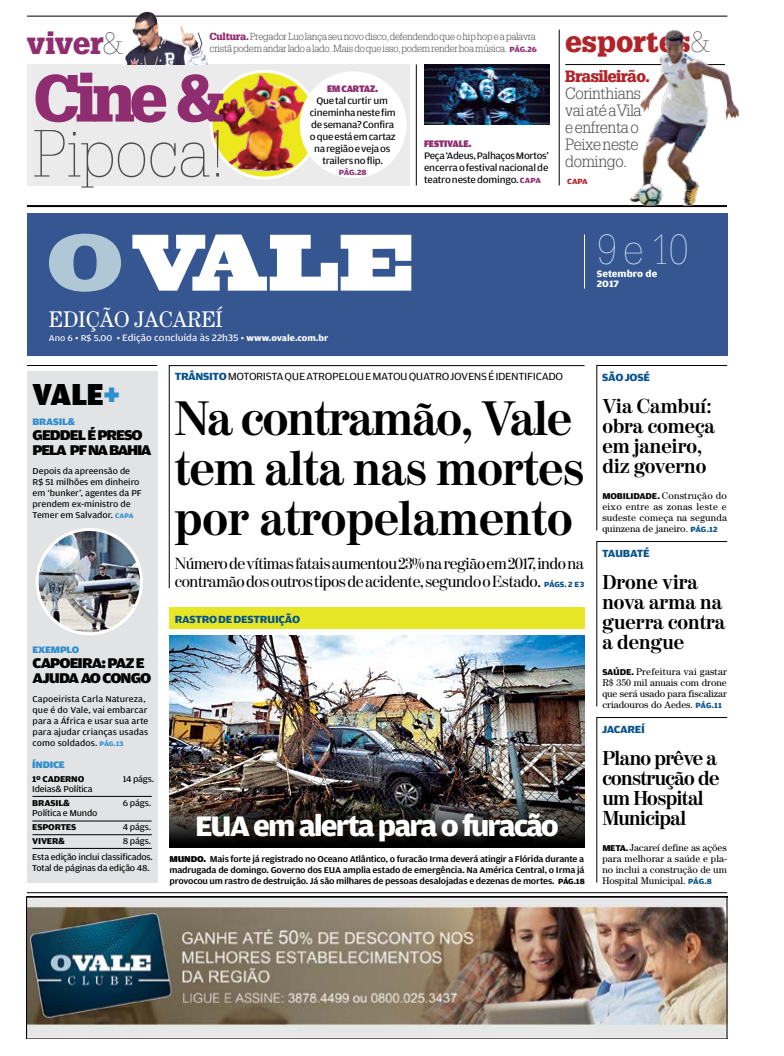
<style>
.page{position:relative;width:784px;height:1056px;background:#fff}
.page>*{position:absolute;margin:0;border:0;box-sizing:border-box;transform-origin:0 0}
.t1{font:100 65px "valemarca";letter-spacing:-.015em;color:#4c4b4d}
.t2{font:65px "valemarca LOGO";color:#902d70}
.t3{font:700 48px/50px "Moderno FB";letter-spacing:-.01em;color:#000}
.t4{font:100 41px "valemarca";color:#c8dff4}
.t5{font:900 32px "Amplitude";color:#000}
.t6{font:700 30px "valearte";letter-spacing:-.07em;color:#fff}
.t7{font:30px "valemarca LOGO";color:#902d70}
.t8{font:28.5px "valemarca LOGO";letter-spacing:.005em;color:#b02429}
.t9{font:22.7px "valetexto";color:#fff;scale:.94 1}
.t10{font:700 20px/20px "Moderno FB";color:#000}
.t11{font:700 20px/20px "Moderno FB";letter-spacing:-.03em;color:#000}
.t12{font:16px/18px "Moderno FB";letter-spacing:-.03em;color:#000}
.t13{font:300 16px/17.1px "valemarca";letter-spacing:-.025em;color:#4a4a4c}
.t14{font:16px "valemarca LOGO";letter-spacing:-.035em;color:#b02429}
.t15{font:900 15px/15px "valearte";letter-spacing:-.07em;color:#000}
.t16{font:11px "valearte";letter-spacing:-.03em;color:#000}
.t17{font:700 11px "valearte";letter-spacing:-.025em;color:#06528d}
.t18{font:700 11px "valearte";letter-spacing:-.025em;color:#05528d}
.t19{font:10px/12px "valearte";letter-spacing:-.025em;color:#000;text-align:center}
.t20{font:300 10px/12px "valemarca";letter-spacing:-.02em;color:#4c4b4d}
.t21{font:900 10px "valearte";letter-spacing:-.02em;color:#2e8fce}
.t22{font:900 10px "Amplitude";letter-spacing:-.02em;color:#8e2a6e}
.t23{font:900 10px "Amplitude";letter-spacing:-.02em;color:#902d70}
.t24{font:9.8px/11px "valetexto";color:#000;text-align:justify}
.t25{font:9.8px "valearte";color:#fff}
.t26{font:700 9.8px/10px "valearte";color:#fff}
.t27{font:9px/11px "valearte";letter-spacing:-.005em;color:#000}
.t28{font:500 9px/11px "valearte";letter-spacing:-.02em;color:#000;text-align:justify}
.t29{font:700 9px "valearte";letter-spacing:-.02em;color:#000}
.t30{font:9px "valearte";letter-spacing:-.025em;color:#000}
.t31{font:700 8px "valearte";color:#902d70}
.t32{font:700 8px "valearte";color:#b02429}
.s1{font-family:"valemarca";font-weight:100;color:#4c4b4d}
.s2{font-family:"valemarca LOGO";font-weight:400;color:#902d70}
.s3{font-family:"valearte";font-weight:700;font-size:8px;color:#902d70}
.s4{font-weight:700;font-size:8px;color:#8e2a6e}
.s5{font-size:9px}
.s6{font-weight:700;font-size:9px}
.s7{color:#2e8fce}
.s8{font-weight:700;font-size:7px;color:#2e8fce}
.s9{font-weight:700;color:#06518d}
.s10{font-family:"valearte";font-weight:700;font-size:8px;color:#06528d}
.s11{font-weight:900}
.s12{font-weight:700;font-size:8px}
.s13{font-family:"valearte";font-weight:700;font-size:9px}
</style>
<div class="page">
<div style="left:27px;top:213px;width:700px;height:143px;background:#355691"></div>
<hr style="left:584px;top:234px;width:1px;height:55px;background:#fff">
<svg style="left:49px;top:234px;width:72px;height:58px"></svg>
<svg style="left:132px;top:235px;width:279px;height:56px"></svg>
<hr style="left:27px;top:205px;width:700px;height:2px;background:#000">
<img style="left:27px;top:896px;width:700px;height:142px">
<div style="left:169px;top:607px;width:416px;height:22px;background:#e7e627"></div>
<hr style="left:27px;top:16px;width:700px;height:1px;background:#000">
<div style="left:27px;top:64px;width:383px;height:121px;background:#ecebeb"></div>
<img style="left:211px;top:71px;width:100px;height:105px">
<div style="left:210px;top:70px;width:109px;height:110px;border:3px solid #fff;border-radius:50%"></div>
<div style="left:300px;top:71px;width:106px;height:107px;background:#fff;border-radius:50%"></div>
<img style="left:114px;top:11px;width:98px;height:53px">
<hr style="left:559px;top:30px;width:1px;height:155px;background:#000">
<hr style="left:565px;top:64px;width:160px;height:1px;background:#000">
<img style="left:424px;top:64px;width:125px;height:61px">
<hr style="left:416px;top:64px;width:1px;height:121px;background:#000">
<hr style="left:27px;top:892px;width:700px;height:1px;background:#000">
<svg style="left:596px;top:365px;width:131px;height:166px"></svg>
<svg style="left:596px;top:541px;width:131px;height:166px"></svg>
<svg style="left:596px;top:717px;width:131px;height:166px"></svg>
<div style="left:27px;top:371px;width:130px;height:511px;background:#e2e3e4"></div>
<hr style="left:32px;top:796px;width:120px;height:1px;background:#000">
<hr style="left:32px;top:834px;width:120px;height:1px;background:#000">
<hr style="left:32px;top:848px;width:120px;height:1px;background:#000">
<hr style="left:27px;top:365px;width:130px;height:1px;background:#000">
<svg style="left:169px;top:365px;width:416px;height:223px"></svg>
<hr style="left:32px;top:821px;width:120px;height:1px;background:#000">
<img style="left:169px;top:635px;width:415px;height:161px">
<svg style="left:169px;top:796px;width:416px;height:52px;background:#25211f"></svg>
<img style="left:613px;top:30px;width:126px;height:175px">
<img style="left:37px;top:529px;width:104px;height:105px;border-radius:52px">
<div style="left:36px;top:528px;width:107px;height:107px;border:3px solid #fff;border-radius:50%"></div>
<h3 class="t7" style="left:27px;top:25px;width:98px">viver<span class="s1">&amp;</span></h3>
<p class="t20" style="left:210px;top:31px;width:329px"><span class="s2">Cultura.</span>Pregador Luo lança seu novo disco, defendendo que o hip hop e a palavra cristã podem andar lado a lado. Mais do que isso, podem render boa música. <span class="s3">PÁG.26</span></p>
<p class="t23" style="left:327px;top:83px;width:53px">EM CARTAZ.</p>
<p class="t19" style="left:310px;top:95px;width:87px">Que tal curtir um cineminha neste fim de semana? Confira o que está em cartaz na região e veja os trailers no flip.</p>
<p class="t31" style="left:339px;top:168px;width:29px">PÁG.28</p>
<h1 class="t2" style="left:33px;top:59px;width:194px">Cine &amp;</h1>
<h1 class="t1" style="left:33px;top:116px;width:195px">Pipoca!</h1>
<p class="t22" style="left:424px;top:138px;width:49px">FESTIVALE.</p>
<p class="t19" style="left:424px;top:150px;width:126px;text-align:justify">Peça ‘Adeus, Palhaços Mortos’ encerra o festival nacional de teatro neste domingo. <span class="s4">CAPA</span></p>
<h3 class="t8" style="left:565px;top:25px;width:147px">esportes<span class="s1">&amp;</span></h3>
<h3 class="t14" style="left:565px;top:66px;width:86px">Brasileirão.</h3>
<h3 class="t13" style="left:565px;top:85px;width:78px">Corinthians vai até a Vila e enfrenta o<br>Peixe neste domingo.</h3>
<p class="t32" style="left:567px;top:177px;width:22px">CAPA</p>
<h3 class="t9" style="left:49px;top:306px;width:186px">eDIÇÃO JACAREÍ</h3>
<p class="t25" style="left:49px;top:332px;width:281px"><span class="s5">Ano 6 • R$ 5,00 •</span> Edição concluída às 22h35 <span class="s5">•</span> <span class="s6">WWW.OVALE.COM.BR</span></p>
<h3 class="t4" style="left:597px;top:226px;width:94px">9 e 10</h3>
<p class="t26" style="left:597px;top:269px;width:62px">SETEMBRO DE<br>2017</p>
<h3 class="t5" style="left:32px;top:376px;width:89px">VALE<span class="s7">+</span></h3>
<p class="t21" style="left:33px;top:416px;width:44px">BRASIL&amp;</p>
<h3 class="t15" style="left:33px;top:428px;width:20px">GEDDE</h3>
<h3 class="t15" style="left:33px;top:428px;width:121px;text-indent:45px">L É PRESO<br>PELA PF NA BAHIA</h3>
<p class="t27" style="left:33px;top:466px;width:111px">Depois da apreensão de<br>R$ 51 milhões em dinheiro em ‘bunker’, agentes da PF prendem ex-ministro de<br>Temer em Salvador. <span class="s8">CAPA</span></p>
<p class="t21" style="left:33px;top:644px;width:48px">EXEMPLO</p>
<h3 class="t15" style="left:33px;top:656px;width:120px">CAPOEI RA: PAZ E<br>AJUDA AO CONGO</h3>
<p class="t27" style="left:33px;top:694px;width:117px">Capoeirista Carla Natureza, que é do Vale, vai embarcar para a África e usar sua arte para ajudar crianças usadas como soldados. <span class="s8">PÁG.13</span></p>
<p class="t21" style="left:32px;top:760px;width:34px">ÍNDICE</p>
<p class="t29" style="left:32px;top:774px;width:53px">1º CADERNO</p>
<p class="t27" style="left:123px;top:774px;width:33px">14 págs.</p>
<p class="t30" style="left:32px;top:784px;width:62px">Ideias&amp; Política</p>
<p class="t29" style="left:32px;top:798px;width:39px">BRASIL&amp;</p>
<p class="t27" style="left:123px;top:798px;width:30px">6 págs.</p>
<p class="t30" style="left:32px;top:808px;width:67px">Política e Mundo</p>
<p class="t29" style="left:32px;top:822px;width:45px">ESPORTES</p>
<p class="t27" style="left:123px;top:822px;width:30px">4 págs.</p>
<p class="t29" style="left:32px;top:836px;width:34px">VIVER&amp;</p>
<p class="t27" style="left:32px;top:833px;width:122px;line-height:16px;text-align:right">8 págs.<br>Esta edição inclui classificados.</p>
<p class="t27" style="left:32px;top:863px;width:119px">Total de páginas da edição 48.</p>
<p class="t16" style="left:175px;top:370px;width:390px"><span class="s9">TRÂNSITO</span> MOTORISTA QUE ATROPELOU E MATOU QUATRO JOVENS É IDENTIFICADO</p>
<h2 class="t3" style="left:175px;top:395px;width:411px">Na contramão, Vale tem alta nas mortes por atropelamento</h2>
<h3 class="t12" style="left:175px;top:555px;width:411px">Número de vítimas fatais aumentou 23% na região em 2017, indo na contramão dos outros tipos de acidente, segundo o Estado. <span class="s10">PÁGS. 2 E 3</span></h3>
<p class="t18" style="left:175px;top:613px;width:29px">RASTRO</p>
<p class="t18" style="left:218px;top:613px;width:43px">DEDESTRUI</p>
<p class="t18" style="left:278px;top:613px;width:15px">ÇÃO</p>
<h3 class="t6" style="left:195px;top:809px;width:365px">EUA EM ALERTA PARA O FURACÃO</h3>
<p class="t28" style="left:169px;top:854px;width:417px"><span class="s11">MUNDO.</span> Mais forte já registrado no Oceano Atlântico, o furacão Irma deverá atingir a Flórida durante a madrugada de domingo. Governo dos EUA amplia estado de emergência. Na América Central, o Irma já provocou um rastro de destruição. Já são milhares de pessoas desalojadas e dezenas de mortes. <span class="s12">PÁG.18</span></p>
<p class="t17" style="left:602px;top:371px;width:49px">SÃO JOSÉ</p>
<h3 class="t10" style="left:602px;top:397px;width:114px">Via Cambuí: obra começa em janeiro, diz governo</h3>
<p class="t24" style="left:602px;top:490px;width:126px"><span class="s13">MOBILIDADE.</span> Construção do eixo entre as zonas leste e sudeste começa na segunda quinzena de janeiro. <span class="s10">PÁG.12</span></p>
<p class="t17" style="left:602px;top:547px;width:49px">TAUBATÉ</p>
<h3 class="t10" style="left:602px;top:573px;width:124px">Drone vira nova arma na guerra contra a dengue</h3>
<p class="t24" style="left:602px;top:666px;width:126px"><span class="s13">SAÚDE.</span> Prefeitura vai gastar R$ 350 mil anuais com drone que será usado para fiscalizar criadouros do Aedes. <span class="s10">PÁG.11</span></p>
<p class="t17" style="left:602px;top:723px;width:13px">JACA</p>
<p class="t17" style="left:627px;top:723px;width:19px">REÍ</p>
<h3 class="t11" style="left:602px;top:749px;width:119px">Plano prêve a construção de um Hospital<br>Municipal</h3>
<p class="t24" style="left:602px;top:842px;width:126px"><span class="s13">META.</span> Jacareí define as ações para melhorar a saúde e pla&shy;no inclui a construção de um Hospital Municipal. <span class="s10">PÁG.8</span></p>
</div>
